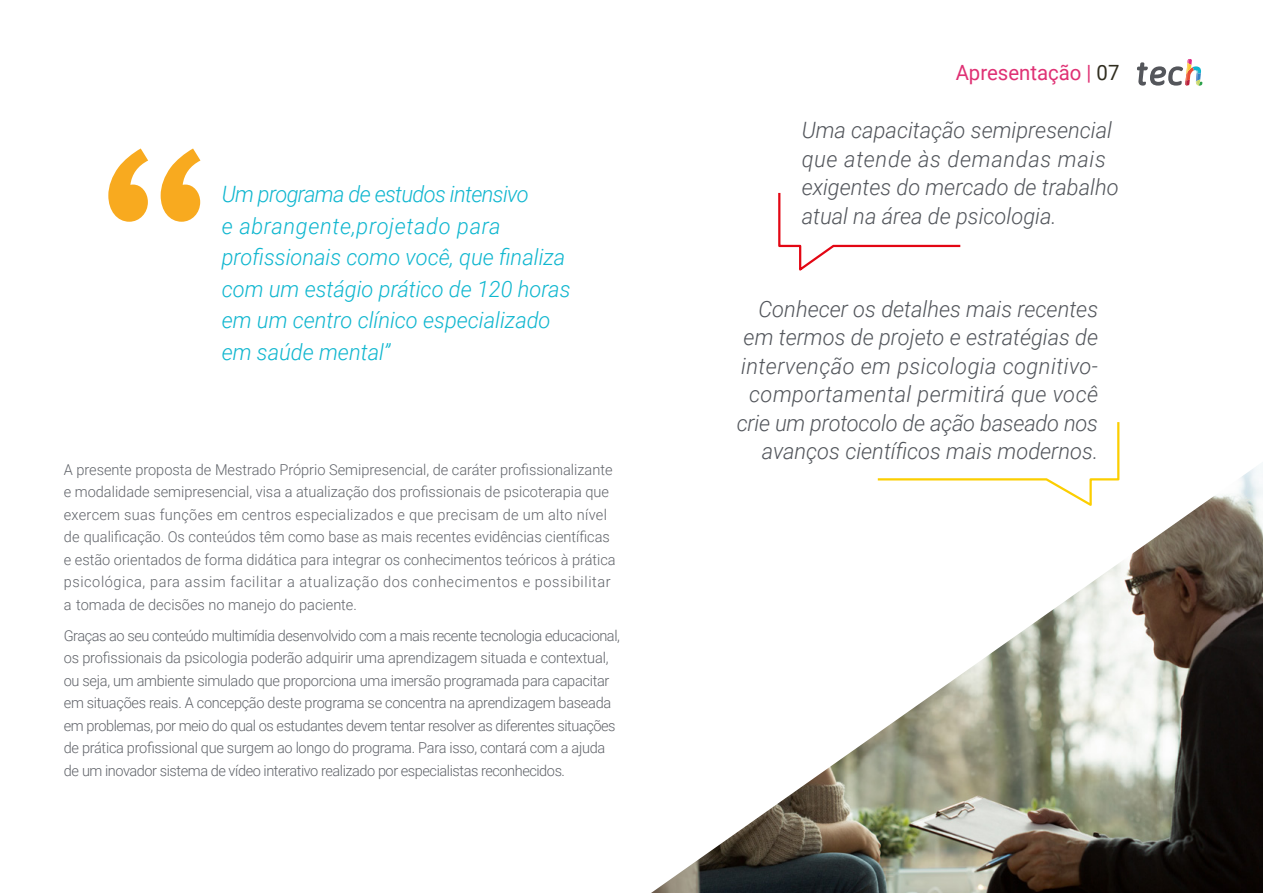
<style>
.page{position:relative;width:1263px;height:893px;background:#fff}
.page>*{position:absolute;margin:0;border:0;box-sizing:border-box;transform-origin:0 0}
.t1{font:italic 300 22.5px/28.5px "Roboto";color:#52555b;text-align:right}
.t2{font:italic 300 22.5px/31.5px "Roboto";color:#0fb6cf}
.t3{font:21px "Roboto";color:#df3174}
.t4{font:300 15px/22.5px "Roboto";letter-spacing:-.01em;color:#61646a}
.s1{color:#312e20}
</style>
<div class="page">
<svg style="left:108px;top:149px;width:92px;height:73px"></svg>
<img style="left:651px;top:467px;width:612px;height:426px">
<svg style="left:875px;top:422px;width:245px;height:87px"></svg>
<svg style="left:778px;top:192px;width:183px;height:79px"></svg>
<svg style="left:1137px;top:59px;width:65px;height:27px"></svg>
<h1 class="t2" style="left:222px;top:177px;width:350px">Um programa de estudos intensivo<br>e abrangente,projetado para profissionais como você, que finaliza com um estágio prático de 120 horas em um centro clínico especializado em saúde mental”</h1>
<p class="t4" style="left:64px;top:458px;width:553px">A presente proposta de Mestrado Próprio Semipresencial, de caráter profissionalizante e modalidade semipresencial, visa a atualização dos profissionais de psicoterapia que exercem suas funções em centros especializados e que precisam de um alto nível de qualificação. Os conteúdos têm como base as mais recentes evidências científicas e estão orientados de forma didática para integrar os conhecimentos teóricos à prática psicológica, para assim facilitar a atualização dos conhecimentos e possibilitar a tomada de decisões no manejo do paciente.</p>
<p class="t4" style="left:64px;top:624px;width:558px">Graças ao seu conteúdo multimídia desenvolvido com a mais recente tecnologia educacional, os profissionais da psicologia poderão adquirir uma aprendizagem situada e contextual, ou seja, um ambiente simulado que proporciona uma imersão programada para capacitar em situações reais. A concepção deste programa se concentra na aprendizagem baseada em problemas, por meio do qual os estudantes devem tentar resolver as diferentes situações de prática profissional que surgem ao longo do programa. Para isso, contará com a ajuda de um inovador sistema de vídeo interativo realizado por especialistas reconhecidos.</p>
<h2 class="t3" style="left:956px;top:57px;width:165px">Apresentação | <span class="s1">07</span></h2>
<h1 class="t1" style="left:802px;top:115px;width:319px;text-align:left">Uma capacitação semipresencial que atende às demandas mais exigentes do mercado de trabalho atual na área de psicologia.</h1>
<h1 class="t1" style="left:737px;top:294px;width:363px">Conhecer os detalhes mais recentes em termos de projeto e estratégias de intervenção em psicologia cognitivo&shy;comportamental permitirá que você crie um protocolo de ação baseado nos avanços científicos mais modernos.</h1>
</div>
